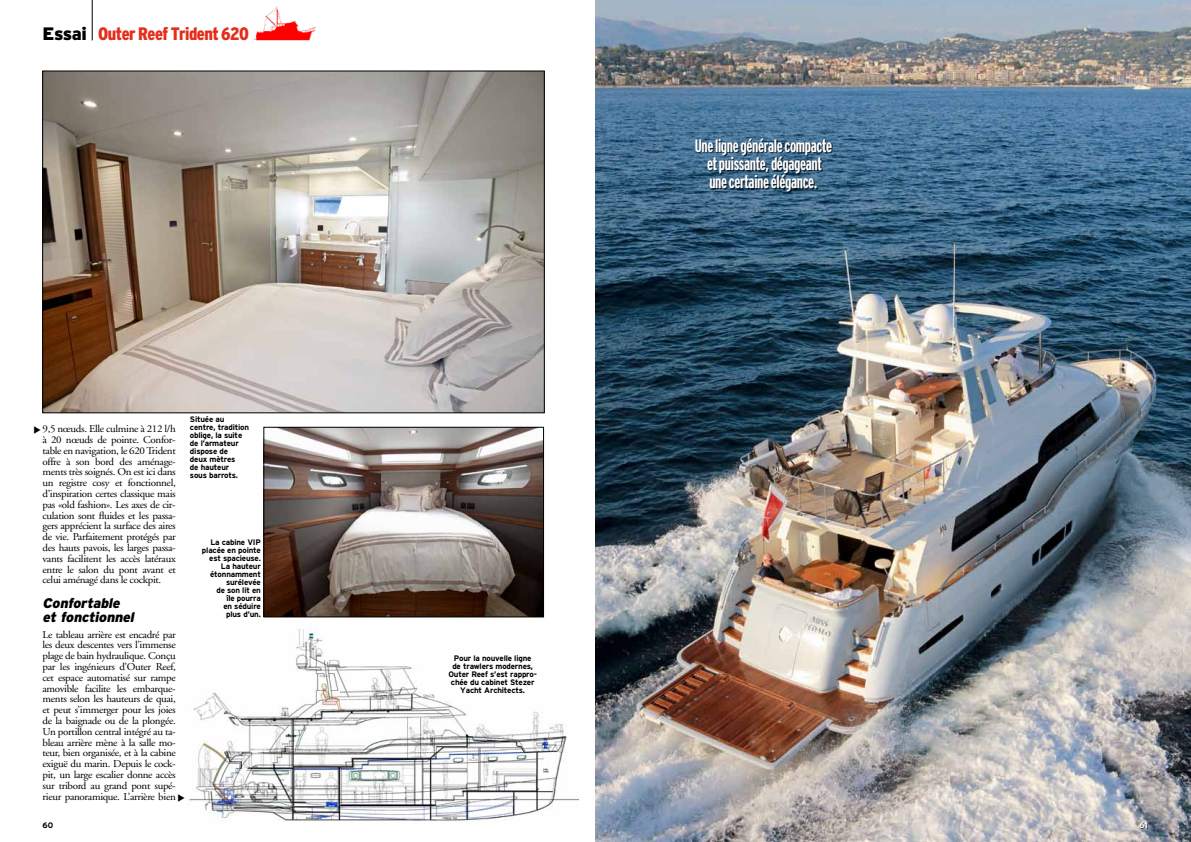
<style>
.page{position:relative;width:1191px;height:842px;background:#fff}
.page>*{position:absolute;margin:0;border:0;box-sizing:border-box;transform-origin:0 0}
.t1{font:700 extra-condensed 18px/18px "Interstate";letter-spacing:-.02em;color:#fff;text-align:center}
.t2{font:900 condensed 18px "Interstate";letter-spacing:-.03em;color:#e42d1a}
.t3{font:italic 900 14px/14px "Interstate";color:#000}
.t4{font:10.4px/10.8px "Adobe Garamond";letter-spacing:-.03em;color:#000;text-align:justify;scale:1.05 1}
.t5{font:700 8px/8px "Interstate";letter-spacing:-.025em;color:#000}
.t6{font:700 8px "Interstate";color:#fff}
.s1{font-stretch:normal;color:#000}
</style>
<div class="page">
<img style="left:189px;top:626px;width:389px;height:195px">
<img style="left:595px;top:0;width:596px;height:842px">
<img style="left:45px;top:73px;width:497px;height:338px">
<img style="left:266px;top:429px;width:275px;height:186px">
<div style="left:264px;top:427px;width:279px;height:190px;border:1px solid #000"></div>
<div style="left:696px;top:139px;width:137px;height:54px;background:#000;opacity:.75"></div>
<div style="left:1140px;top:822px;width:8px;height:7px;background:#000;opacity:.75"></div>
<hr style="left:92px;top:0;width:1px;height:40px;background:#000">
<img style="left:254px;top:6px;width:62px;height:35px">
<h1 class="t2" style="left:43px;top:24px;width:208px"><span class="s1">Essai</span> Outer Reef Trident 620</h1>
<p class="t4" style="left:43px;top:424px;width:128px">9,5 nœuds. Elle culmine à 212 l/h à 20 nœuds de pointe. Confor&shy;table en navigation, le 620 Trident offre à son bord des aménage&shy;ments très soignés. On est ici dans un registre cosy et fonctionnel, d’inspiration certes classique mais pas «old fashion». Les axes de cir&shy;culation sont fluides et les passa&shy;gers apprécient la surface des aires de vie. Parfaitement protégés par des hauts pavois, les larges passa&shy;vants facilitent les accès latéraux entre le salon du pont avant et celui aménagé dans le cockpit.</p>
<h2 class="t3" style="left:43px;top:596px;width:96px">Confortable et fonctionnel</h2>
<p class="t4" style="left:43px;top:629px;width:128px">Le tableau arrière est encadré par les deux descentes vers l’immense plage de bain hydraulique. Conçu par les ingénieurs d’Outer Reef, cet espace automatisé sur rampe amovible facilite les embarque&shy;ments selon les hauteurs de quai, et peut s’immerger pour les joies de la baignade ou de la plongée.<br>Un portillon central intégré au ta&shy;bleau arrière mène à la salle mo&shy;teur, bien organisée, et à la cabine exiguë du marin. Depuis le cock&shy;pit, un large escalier donne accès sur tribord au grand pont supé&shy;rieur panoramique. L’arrière bien</p>
<p class="t5" style="left:43px;top:821px;width:12px">60</p>
<p class="t5" style="left:190px;top:415px;width:61px">Située au centre, tradition oblige, la suite de l’armateur dispose de<br>deux mètres<br>de hauteur<br>sous barrots.</p>
<p class="t5" style="left:202px;top:538px;width:60px;text-align:right">La cabine VIP placée en pointe est spacieuse.<br>La hauteur étonnamment surélevée<br>de son lit en<br>île pourra<br>en séduire<br>plus d’un.</p>
<h1 class="t1" style="left:694px;top:137px;width:139px">Une ligne générale compacte et puissante, dégageant<br>une certaine élégance.</h1>
<p class="t5" style="left:448px;top:654px;width:90px;text-align:center">Pour la nouvelle ligne<br>de trawlers modernes,<br>Outer Reef s’est rappro&shy;chée du cabinet Stezer<br>Yacht Architects.</p>
<p class="t6" style="left:1139px;top:820px;width:10px">61</p>
</div>
